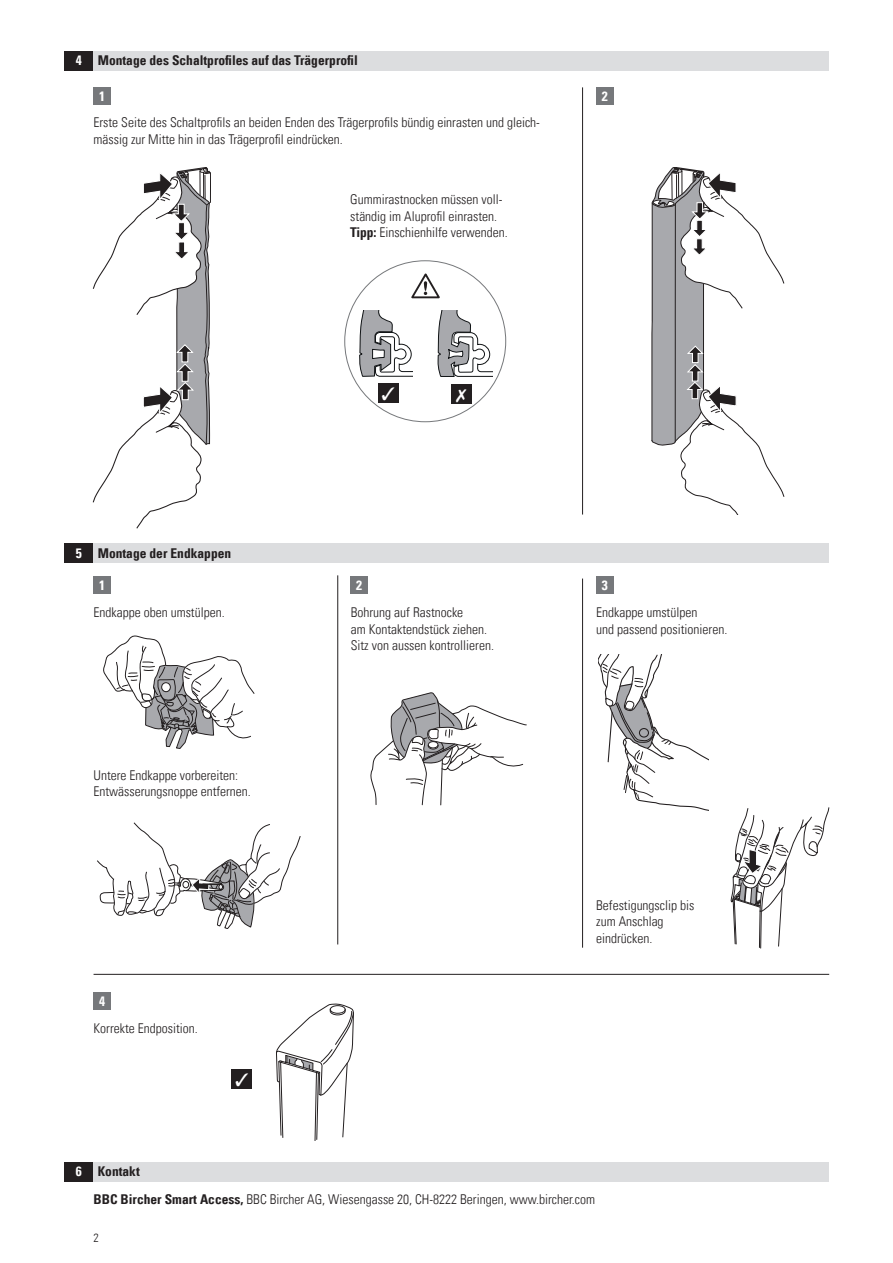
<style>
.page{position:relative;width:893px;height:1263px;background:#fff}
.page>*{position:absolute;margin:0;border:0;box-sizing:border-box;transform-origin:0 0}
.t1{font:13.5px/16.5px "Univers Com 47 Light Cond";color:#231f20}
.t2{font:13.5px "Univers Com 67 Bold Cond";color:#231f20}
.t3{font:13.5px "Univers Com 67 Bold Cond";color:#fff}
.t4{font:12px "Univers Com 47 Light Cond";color:#231f20}
.s1{color:#fff}
.s2{font-family:"Univers Com 67 Bold Cond"}
</style>
<div class="page">
<svg style="left:359px;top:310px;width:54px;height:67px"></svg>
<svg style="left:437px;top:310px;width:55px;height:67px"></svg>
<svg style="left:411px;top:273px;width:29px;height:25px"></svg>
<div style="left:378px;top:383px;width:20px;height:20px;background:#231f20"></div>
<svg style="left:652px;top:167px;width:132px;height:347px"></svg>
<svg style="left:93px;top:167px;width:118px;height:361px"></svg>
<div style="left:451px;top:384px;width:21px;height:20px;background:#231f20"></div>
<svg style="left:103px;top:635px;width:152px;height:114px"></svg>
<svg style="left:97px;top:822px;width:204px;height:107px"></svg>
<svg style="left:370px;top:692px;width:157px;height:113px"></svg>
<svg style="left:731px;top:807px;width:98px;height:141px"></svg>
<svg style="left:598px;top:654px;width:110px;height:157px"></svg>
<svg style="left:276px;top:1003px;width:78px;height:138px"></svg>
<div style="left:232px;top:1069px;width:20px;height:20px;background:#231f20"></div>
<hr style="left:337px;top:575px;width:1px;height:369px;background:#231f20">
<hr style="left:582px;top:578px;width:1px;height:370px;background:#231f20">
<hr style="left:94px;top:974px;width:735px;height:1px;background:#231f20">
<div style="left:596px;top:576px;width:17px;height:17px;background:#76787b"></div>
<div style="left:596px;top:87px;width:17px;height:17px;background:#76787b"></div>
<div style="left:94px;top:992px;width:17px;height:17px;background:#76787b"></div>
<div style="left:94px;top:576px;width:17px;height:17px;background:#76787b"></div>
<div style="left:94px;top:87px;width:17px;height:17px;background:#76787b"></div>
<div style="left:351px;top:576px;width:17px;height:17px;background:#76787b"></div>
<hr style="left:582px;top:87px;width:1px;height:427px;background:#231f20">
<div style="left:64px;top:51px;width:30px;height:19px;background:#231f20"></div>
<div style="left:94px;top:51px;width:735px;height:19px;background:#dcdddf"></div>
<div style="left:64px;top:543px;width:30px;height:20px;background:#231f20"></div>
<div style="left:94px;top:543px;width:735px;height:20px;background:#dcdddf"></div>
<div style="left:64px;top:1162px;width:30px;height:19px;background:#231f20"></div>
<div style="left:94px;top:1162px;width:735px;height:19px;background:#dcdddf"></div>
<p class="t2" style="left:76px;top:52px;width:284px"><span class="s1">4</span> Montage des Schaltprofiles auf das Trägerprofil</p>
<p class="t3" style="left:99px;top:88px;width:7px">1</p>
<p class="t1" style="left:94px;top:114px;width:448px">Erste Seite des Schaltprofils an beiden Enden des Trägerprofils bündig einrasten und gleich&shy;mässig zur Mitte hin in das Trägerprofil eindrücken.</p>
<p class="t1" style="left:350px;top:191px;width:159px">Gummirastnocken müssen voll&shy;ständig im Aluprofil einrasten.<br><span class="s2">Tipp:</span> Einschienhilfe verwenden.</p>
<p class="t3" style="left:602px;top:88px;width:7px">2</p>
<p class="t2" style="left:76px;top:545px;width:157px"><span class="s1">5</span> Montage der Endkappen</p>
<p class="t3" style="left:99px;top:577px;width:7px">1</p>
<p class="t3" style="left:356px;top:577px;width:7px">2</p>
<p class="t3" style="left:602px;top:577px;width:7px">3</p>
<p class="t1" style="left:94px;top:604px;width:133px">Endkappe oben umstülpen.</p>
<p class="t1" style="left:94px;top:767px;width:159px">Untere Endkappe vorbereiten:<br>Entwässerungsnoppe entfernen.</p>
<p class="t3" style="left:99px;top:992px;width:7px">4</p>
<p class="t1" style="left:94px;top:1020px;width:106px">Korrekte Endposition.</p>
<p class="t2" style="left:76px;top:1163px;width:66px"><span class="s1">6</span> Kontakt</p>
<p class="t1" style="left:351px;top:604px;width:145px">Bohrung auf Rastnocke<br>am Kontaktendstück ziehen.<br>Sitz von aussen kontrollieren.</p>
<p class="t1" style="left:596px;top:604px;width:133px">Endkappe umstülpen<br>und passend positionieren.</p>
<p class="t1" style="left:596px;top:897px;width:100px">Befestigungsclip bis zum Anschlag eindrücken.</p>
<p class="t1" style="left:94px;top:1191px;width:503px"><span class="s2">BBC Bircher Smart Access,</span> BBC Bircher AG, Wiesengasse 20, CH-8222 Beringen, www.bircher.com</p>
<p class="t4" style="left:94px;top:1230px;width:7px">2</p>
</div>
